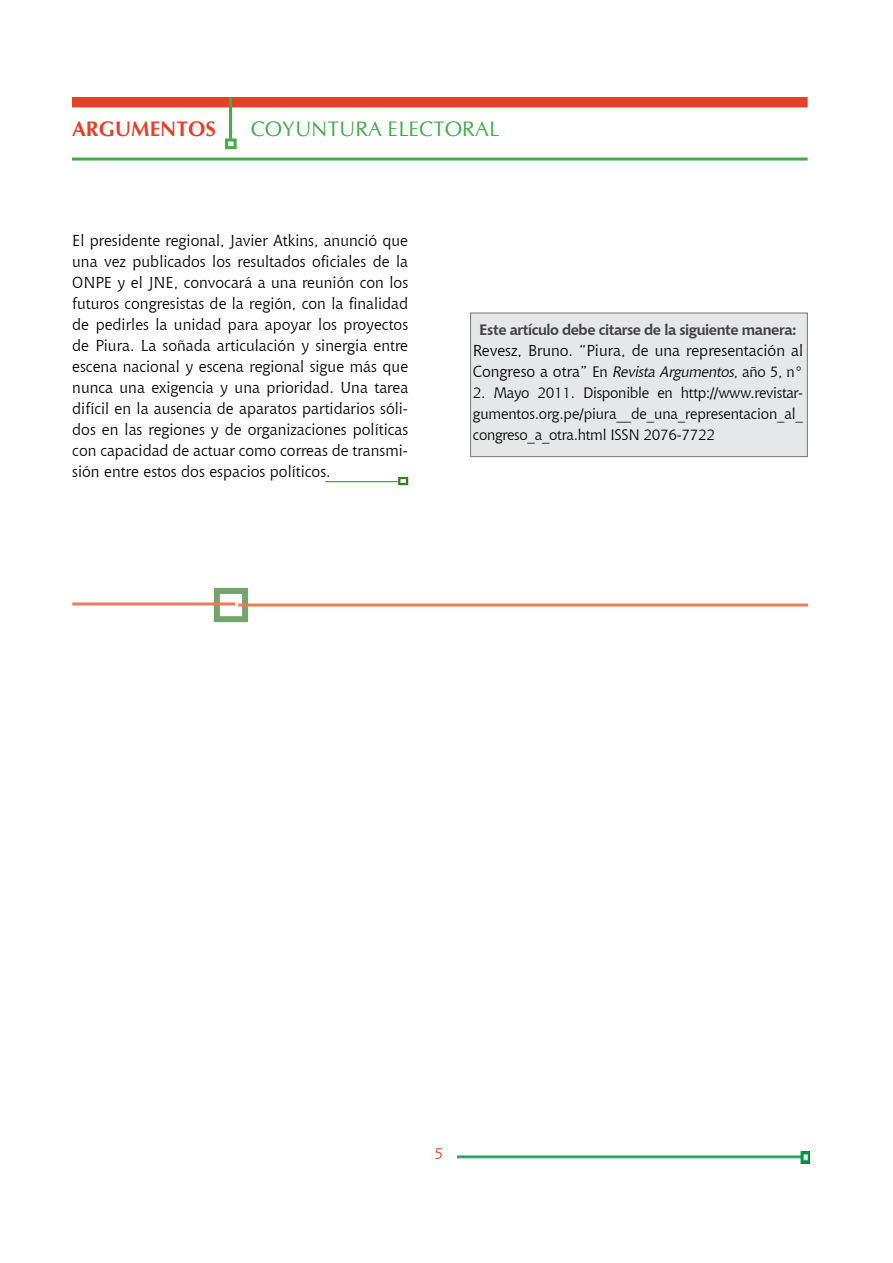
<style>
.page{position:relative;width:893px;height:1263px;background:#fff}
.page>*{position:absolute;margin:0;border:0;box-sizing:border-box;transform-origin:0 0}
.t1{font:21px "CG Omega";color:#41ad49}
.t2{font:700 21px "CG Omega";color:#e44126}
.t3{font:15.75px/21px "Chianti BT";color:#000;text-align:justify}
.t4{font:15.75px "Chianti BT";color:#e44126}
.t5{font:15px/21px "Chianti BT";letter-spacing:-.02em;color:#000;text-align:justify}
.t6{font:700 15px "Chianti BT";letter-spacing:-.03em;color:#414042}
.t7{font:italic 15px "Chianti BT";color:#000}
.s1{font-style:normal;font-size:15.75px}
.s2{font-style:normal}
</style>
<div class="page">
<img style="left:457px;top:1151px;width:353px;height:12px">
<div style="left:72px;top:97px;width:736px;height:10px;background:#e44126"></div>
<hr style="left:229px;top:97px;width:3px;height:42px;background:#41ad49">
<div style="left:225px;top:138px;width:12px;height:11px;border:3px solid #41ad49"></div>
<hr style="left:72px;top:158px;width:736px;height:3px;background:#41ad49">
<div style="left:470px;top:312px;width:338px;height:145px;background:#e6e7e8;border:1px solid #808285"></div>
<div style="left:398px;top:477px;width:10px;height:8px;border:2px solid #387c2b"></div>
<hr style="left:325px;top:481px;width:73px;height:1px;background:#387c2b">
<div style="left:214px;top:588px;width:34px;height:34px;border:6px solid #74a36b"></div>
<hr style="left:238px;top:603px;width:570px;height:3px;background:#eb7c56">
<hr style="left:72px;top:602px;width:163px;height:3px;background:#eb7c56">
<h1 class="t2" style="left:72px;top:116px;width:146px">ARGUMENTOS</h1>
<h1 class="t1" style="left:251px;top:117px;width:250px">COYUNTURA ELECTORAL</h1>
<p class="t3" style="left:72px;top:229px;width:337px">El presidente regional, Javier Atkins, anunció que una vez publicados los resultados oficiales de la ONPE y el JNE, convocará a una reunión con los futuros congresistas de la región, con la finalidad de pedirles la unidad para apoyar los proyectos de Piura. La soñada articulación y sinergia entre escena nacional y escena regional sigue más que nunca una exigencia y una prioridad. Una tarea difícil en la ausencia de aparatos partidarios sóli&shy;dos en las regiones y de organizaciones políticas con capacidad de actuar como correas de transmi&shy;sión entre estos dos espacios políticos.</p>
<p class="t6" style="left:479px;top:319px;width:319px">Este artículo debe citarse de la siguiente manera:</p>
<p class="t3" style="left:473px;top:340px;width:332px">Revesz, Bruno. “Piura, de una representación al</p>
<p class="t7" style="left:473px;top:362px;width:332px"><span class="s1">Congreso a otra”</span> <span class="s2">En</span> Revista Argumentos<span class="s2">, año 5, n°</span></p>
<p class="t5" style="left:473px;top:382px;width:332px">2. Mayo 2011. Disponible en http://www.revistar&shy;gumentos.org.pe/piura__de_una_representacion_al_ congreso_a_otra.html ISSN 2076-7722</p>
<p class="t4" style="left:434px;top:1142px;width:11px">5</p>
</div>
